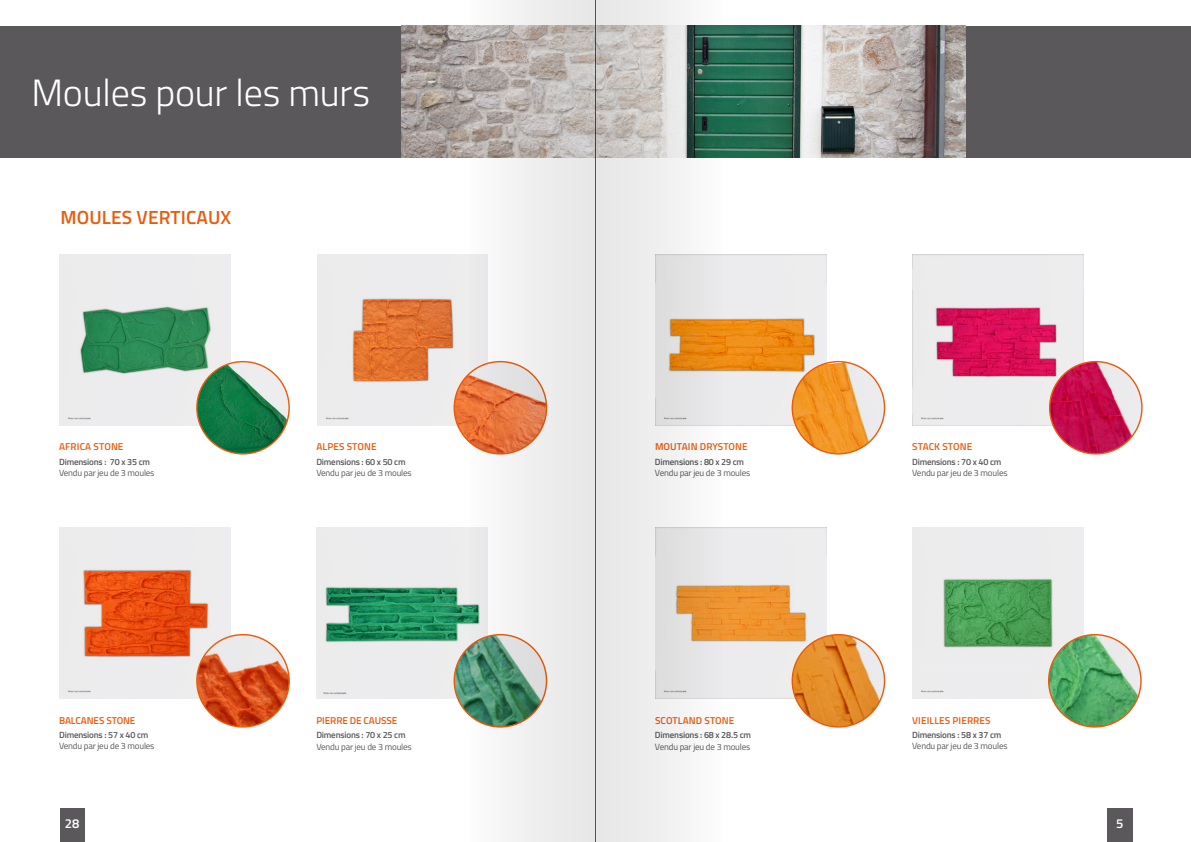
<style>
.page{position:relative;width:1191px;height:842px;background:#fff}
.page>*{position:absolute;margin:0;border:0;box-sizing:border-box;transform-origin:0 0}
.t1{font:300 38px "Titillium Web";letter-spacing:-.005em;color:#fff}
.t2{font:600 19px "Titillium Web";letter-spacing:.01em;color:#ea5b0c}
.t3{font:600 13px "Titillium Web";color:#fff}
.t4{font:600 10px "Titillium Web";letter-spacing:.01em;color:#ea5b0c}
.t5{font:600 10px "Titillium Web";letter-spacing:-.01em;color:#ea5b0c}
.t6{font:9px "Titillium Web";letter-spacing:-.02em;color:#5a585b}
.t7{font:600 9px "Titillium Web";letter-spacing:-.02em;color:#5a585b}
</style>
<div class="page">
<div style="left:0;top:26px;width:401px;height:131px;background:#5a585b"></div>
<div style="left:965px;top:26px;width:226px;height:131px;background:#5a585b"></div>
<div style="left:60px;top:808px;width:25px;height:34px;background:#5a585b"></div>
<img style="left:401px;top:26px;width:564px;height:131px">
<div style="left:1107px;top:808px;width:25px;height:34px;background:#5a585b"></div>
<img style="left:60px;top:254px;width:171px;height:171px">
<img style="left:60px;top:527px;width:171px;height:171px">
<img style="left:723px;top:254px;width:103px;height:171px">
<img style="left:723px;top:527px;width:103px;height:171px">
<img style="left:317px;top:254px;width:151px;height:171px">
<img style="left:317px;top:527px;width:151px;height:171px">
<img style="left:912px;top:254px;width:171px;height:171px">
<img style="left:912px;top:527px;width:171px;height:171px">
<img style="left:454px;top:362px;width:92px;height:92px;border-radius:46px">
<img style="left:454px;top:635px;width:92px;height:92px;border-radius:46px">
<img style="left:1048px;top:635px;width:93px;height:92px;border-radius:46px">
<img style="left:1049px;top:362px;width:93px;height:92px;border-radius:46px">
<img style="left:197px;top:362px;width:92px;height:92px;border-radius:46px">
<img style="left:197px;top:635px;width:92px;height:92px;border-radius:46px">
<img style="left:792px;top:362px;width:92px;height:91px">
<img style="left:792px;top:635px;width:92px;height:92px;border-radius:46px">
<svg style="left:468px;top:0;width:127px;height:842px"></svg>
<svg style="left:596px;top:0;width:127px;height:842px"></svg>
<hr style="left:595px;top:0;width:1px;height:842px;background:#666">
<h1 class="t1" style="left:32px;top:65px;width:340px">Moules pour les murs</h1>
<h2 class="t2" style="left:60px;top:203px;width:172px">MOULES VERTICAUX</h2>
<p class="t4" style="left:59px;top:439px;width:66px">AFRICA STONE</p>
<p class="t7" style="left:59px;top:455px;width:93px">Dimensions : 70 x 35 cm</p>
<p class="t6" style="left:59px;top:466px;width:97px">Vendu par jeu de 3 moules</p>
<p class="t4" style="left:316px;top:439px;width:62px">ALPES STONE</p>
<p class="t7" style="left:316px;top:455px;width:91px">Dimensions : 60 x 50 cm</p>
<p class="t6" style="left:316px;top:466px;width:97px">Vendu par jeu de 3 moules</p>
<p class="t5" style="left:59px;top:712px;width:78px">BALCANES STONE</p>
<p class="t7" style="left:59px;top:728px;width:91px">Dimensions : 57 x 40 cm</p>
<p class="t6" style="left:59px;top:740px;width:97px">Vendu par jeu de 3 moules</p>
<p class="t5" style="left:316px;top:712px;width:82px">PIERRE DE CAUSSE</p>
<p class="t7" style="left:316px;top:728px;width:91px">Dimensions : 70 x 25 cm</p>
<p class="t6" style="left:316px;top:741px;width:97px">Vendu par jeu de 3 moules</p>
<p class="t4" style="left:655px;top:439px;width:94px">MOUTAIN DRYSTONE</p>
<p class="t7" style="left:655px;top:455px;width:91px">Dimensions : 80 x 29 cm</p>
<p class="t6" style="left:655px;top:466px;width:97px">Vendu par jeu de 3 moules</p>
<p class="t4" style="left:655px;top:712px;width:81px">SCOTLAND STONE</p>
<p class="t7" style="left:655px;top:728px;width:98px">Dimensions : 68 x 28.5 cm</p>
<p class="t6" style="left:655px;top:741px;width:97px">Vendu par jeu de 3 moules</p>
<p class="t4" style="left:912px;top:439px;width:62px">STACK STONE</p>
<p class="t7" style="left:912px;top:455px;width:91px">Dimensions : 70 x 40 cm</p>
<p class="t6" style="left:912px;top:466px;width:97px">Vendu par jeu de 3 moules</p>
<p class="t4" style="left:912px;top:712px;width:80px">VIEILLES PIERRES</p>
<p class="t7" style="left:912px;top:728px;width:91px">Dimensions : 58 x 37 cm</p>
<p class="t6" style="left:912px;top:740px;width:97px">Vendu par jeu de 3 moules</p>
<h3 class="t3" style="left:65px;top:814px;width:16px">28</h3>
<h3 class="t3" style="left:1112px;top:814px;width:16px">29</h3>
<h3 class="t3" style="left:1116px;top:814px;width:9px">5</h3>
</div>
